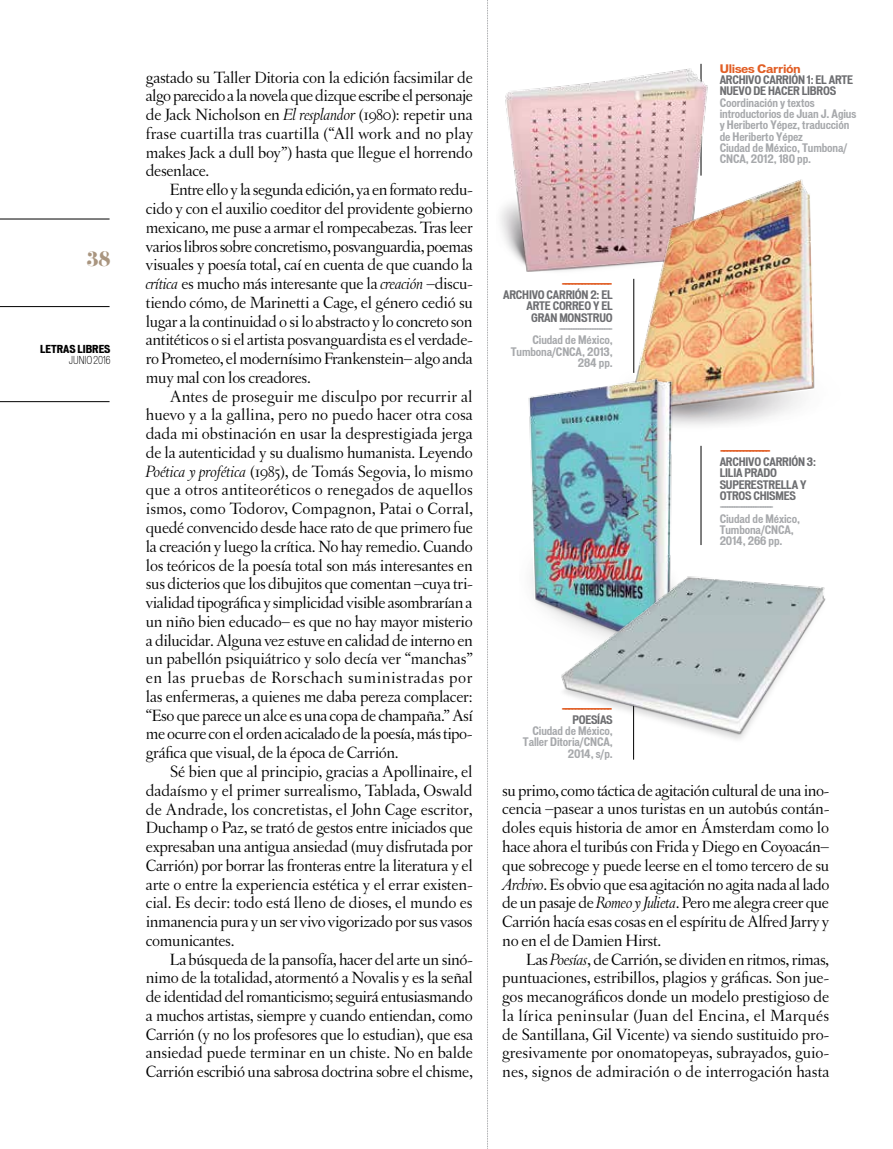
<style>
.page{position:relative;width:893px;height:1149px;background:#fff}
.page>*{position:absolute;margin:0;border:0;box-sizing:border-box;transform-origin:0 0}
.t1{font:18px "Eloquent JF";color:#a9957f}
.t2{font:17.25px/18.8px "Letras Oldstyle";letter-spacing:-.02em;color:#000;text-align:justify}
.t3{font:700 condensed 11.25px/11.2px "Vonnes";letter-spacing:-.01em;color:#a7a9ac}
.t4{font:700 condensed 11.25px/11.2px "Vonnes";letter-spacing:-.02em;color:#6d6e71}
.t5{font:700 11.25px "Vonnes";letter-spacing:-.03em;color:#e15e25}
.t6{font:700 expanded 10.5px "Vonnes";color:#000}
.t7{font:300 condensed 10.5px "Vonnes";color:#000}
.s1{font-style:italic}
.s2{font-style:inherit}
</style>
<div class="page">
<svg style="left:487px;top:0;width:1px;height:1149px"></svg>
<hr style="left:0;top:306px;width:110px;height:1px;background:#000">
<hr style="left:0;top:401px;width:110px;height:1px;background:#000">
<hr style="left:701px;top:64px;width:1px;height:111px;background:#000">
<hr style="left:701px;top:445px;width:1px;height:100px;background:#000">
<img style="left:500px;top:65px;width:208px;height:207px">
<img style="left:605px;top:175px;width:210px;height:250px">
<img style="left:528px;top:373px;width:153px;height:242px">
<img style="left:556px;top:528px;width:270px;height:232px">
<hr style="left:0;top:219px;width:110px;height:1px;background:#000">
<p class="t1" style="left:87px;top:247px;width:25px">38</p>
<p class="t6" style="left:40px;top:343px;width:72px">LETRAS LIBRES</p>
<p class="t7" style="left:69px;top:353px;width:43px">JUNIO 2016</p>
<p class="t2" style="left:146px;top:68px;width:329px">gastado su Taller Ditoria con la edición facsimilar de algo parecido a la novela que dizque escribe el personaje de Jack Nicholson en <span class="s1">El resplandor</span> (1980): repetir una frase cuartilla tras cuartilla (“All work and no play makes Jack a dull boy”) hasta que llegue el horrendo desenlace.</p>
<p class="t2" style="left:146px;top:180px;width:329px;text-indent:24px">Entre ello y la segunda edición, ya en formato redu&shy;cido y con el auxilio coeditor del providente gobierno mexicano, me puse a armar el rompecabezas. Tras leer varios libros sobre concretismo, posvanguardia, poemas visuales y poesía total, caí en cuenta de que cuando la <span class="s1">crítica</span> es mucho más interesante que la <span class="s1">creación</span> –discu&shy;tiendo cómo, de Marinetti a Cage, el género cedió su lugar a la continuidad o si lo abstracto y lo concreto son antitéticos o si el artista posvanguardista es el verdade&shy;ro Prometeo, el modernísimo Frankenstein– algo anda muy mal con los creadores.</p>
<p class="t2" style="left:146px;top:386px;width:329px;text-indent:24px">Antes de proseguir me disculpo por recurrir al huevo y a la gallina, pero no puedo hacer otra cosa dada mi obstinación en usar la desprestigiada jerga de la autenticidad y su dualismo humanista. Leyendo <span class="s1">Poética y profética</span> (1985), de Tomás Segovia, lo mismo que a otros antiteoréticos o renegados de aquellos ismos, como Todorov, Compagnon, Patai o Corral, quedé convencido desde hace rato de que primero fue la creación y luego la crítica. No hay remedio. Cuando los teóricos de la poesía total son más interesantes en sus dicterios que los dibujitos que comentan –cuya tri&shy;vialidad tipográfica y simplicidad visible asombrarían a un niño bien educado– es que no hay mayor misterio a dilucidar. Alguna vez estuve en calidad de interno en un pabellón psiquiátrico y solo decía ver “manchas” en las pruebas de Rorschach suministradas por las enfermeras, a quienes me daba pereza complacer: “Eso que parece un alce es una copa de champaña.” Así me ocurre con el orden acicalado de la poesía, más tipo&shy;gráfica que visual, de la época de Carrión.</p>
<p class="t2" style="left:146px;top:761px;width:328px;text-indent:24px">Sé bien que al principio, gracias a Apollinaire, el dadaísmo y el primer surrealismo, Tablada, Oswald de Andrade, los concretistas, el John Cage escritor, Duchamp o Paz, se trató de gestos entre iniciados que expresaban una antigua ansiedad (muy disfrutada por Carrión) por borrar las fronteras entre la literatura y el arte o entre la experiencia estética y el errar existen&shy;cial. Es decir: todo está lleno de dioses, el mundo es inmanencia pura y un ser vivo vigorizado por sus vasos comunicantes.</p>
<p class="t2" style="left:146px;top:949px;width:329px;text-indent:24px">La búsqueda de la pansofía, hacer del arte un sinó&shy;nimo de la totalidad, atormentó a Novalis y es la señal de identidad del romanticismo; seguirá entusiasmando a muchos artistas, siempre y cuando entiendan, como Carrión (y no los profesores que lo estudian), que esa ansiedad puede terminar en un chiste. No en balde Carrión escribió una sabrosa doctrina sobre el chisme,</p>
<p class="t5" style="left:561px;top:277px;width:53px">---------------</p>
<p class="t4" style="left:503px;top:289px;width:111px;text-align:right">ARCHIVO CARRIÓN 2: EL<br>ARTE CORREO Y EL<br>GRAN MONSTRUO</p>
<p class="t3" style="left:511px;top:323px;width:103px;text-align:right">----------------------<br>Ciudad de México,<br>Tumbona/CNCA, 2013,<br>284 pp.</p>
<p class="t5" style="left:561px;top:701px;width:53px">---------------</p>
<p class="t4" style="left:572px;top:713px;width:42px">POESÍAS</p>
<p class="t3" style="left:523px;top:724px;width:91px;text-align:right">Ciudad de México,<br>Taller Ditoria/CNCA<span class="s2">,<br></span>2014, s/p.</p>
<p class="t5" style="left:720px;top:62px;width:83px">Ulises Carrión</p>
<p class="t4" style="left:720px;top:74px;width:135px">ARCHIVO CARRIÓN 1: EL ARTE<br>NUEVO DE HACER LIBROS</p>
<p class="t3" style="left:720px;top:97px;width:138px">Coordinación y textos introductorios de Juan J. Agius y Heriberto Yépez, traducción de Heriberto Yépez<br>Ciudad de México, Tumbona/<br>CNCA, 2012, 180 pp.</p>
<p class="t5" style="left:720px;top:444px;width:53px">---------------</p>
<p class="t4" style="left:720px;top:456px;width:98px">ARCHIVO CARRIÓN 3:<br>LILIA PRADO<br>SUPERESTRELLA Y<br>OTROS CHISMES</p>
<p class="t3" style="left:720px;top:501px;width:82px">----------------------<br>Ciudad de México,<br>Tumbona/CNCA,<br>2014, 266 pp.</p>
<p class="t2" style="left:502px;top:780px;width:329px">su primo, como táctica de agitación cultural de una ino&shy;cencia –pasear a unos turistas en un autobús contán&shy;doles equis historia de amor en Ámsterdam como lo hace ahora el turibús con Frida y Diego en Coyoacán– que sobrecoge y puede leerse en el tomo tercero de su <span class="s1">Archivo</span>. Es obvio que esa agitación no agita nada al lado de un pasaje de <span class="s1">Romeo y Julieta</span>. Pero me alegra creer que Carrión hacía esas cosas en el espíritu de Alfred Jarry y no en el de Damien Hirst.</p>
<p class="t2" style="left:502px;top:949px;width:329px;text-indent:24px">Las <span class="s1">Poesías</span>, de Carrión, se dividen en ritmos, rimas, puntuaciones, estribillos, plagios y gráficas. Son jue&shy;gos mecanográficos donde un modelo prestigioso de la lírica peninsular (Juan del Encina, el Marqués de Santillana, Gil Vicente) va siendo sustituido pro&shy;gresivamente por onomatopeyas, subrayados, guio&shy;nes, signos de admiración o de interrogación hasta</p>
</div>
